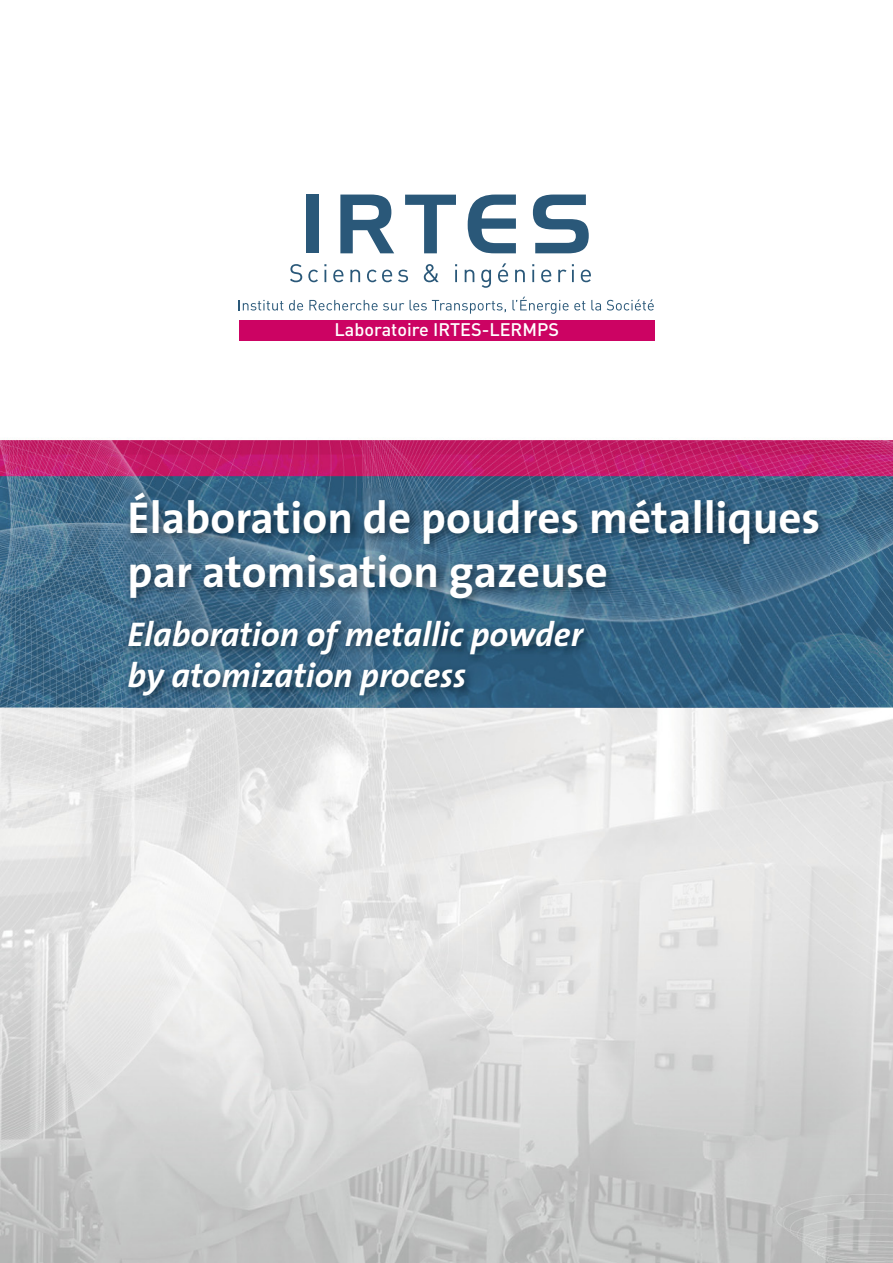
<style>
.page{position:relative;width:893px;height:1263px;background:#fff}
.page>*{position:absolute;margin:0;border:0;box-sizing:border-box;transform-origin:0 0}
.t1{font:700 45px/54px "The Sans";color:#fff}
.t2{font:italic 700 34.5px/41.4px "The Sans";color:#fff}
.t3{font:500 18px "DIN";color:#fff}
</style>
<div class="page">
<img style="left:0;top:194px;width:893px;height:1069px">
<img style="left:124px;top:488px;width:705px;height:219px">
<div style="left:306px;top:195px;width:13px;height:58px;background:#2a5879"></div>
<svg style="left:340px;top:195px;width:54px;height:58px"></svg>
<svg style="left:405px;top:195px;width:51px;height:58px"></svg>
<svg style="left:468px;top:195px;width:48px;height:58px"></svg>
<svg style="left:533px;top:195px;width:56px;height:58px"></svg>
<svg style="left:290px;top:264px;width:12px;height:18px"></svg>
<svg style="left:308px;top:270px;width:10px;height:12px"></svg>
<svg style="left:324px;top:264px;width:2px;height:18px"></svg>
<svg style="left:333px;top:270px;width:10px;height:12px"></svg>
<svg style="left:350px;top:270px;width:10px;height:12px"></svg>
<svg style="left:367px;top:270px;width:9px;height:12px"></svg>
<svg style="left:382px;top:270px;width:10px;height:12px"></svg>
<svg style="left:398px;top:270px;width:10px;height:12px"></svg>
<svg style="left:424px;top:264px;width:15px;height:18px"></svg>
<svg style="left:455px;top:264px;width:2px;height:18px"></svg>
<svg style="left:465px;top:270px;width:9px;height:12px"></svg>
<svg style="left:481px;top:270px;width:10px;height:18px"></svg>
<svg style="left:498px;top:263px;width:10px;height:19px"></svg>
<svg style="left:515px;top:270px;width:10px;height:12px"></svg>
<svg style="left:532px;top:264px;width:2px;height:18px"></svg>
<svg style="left:541px;top:270px;width:10px;height:12px"></svg>
<svg style="left:558px;top:270px;width:8px;height:12px"></svg>
<svg style="left:572px;top:264px;width:2px;height:18px"></svg>
<svg style="left:581px;top:270px;width:10px;height:12px"></svg>
<svg style="left:239px;top:300px;width:44px;height:10px"></svg>
<svg style="left:289px;top:300px;width:14px;height:10px"></svg>
<svg style="left:309px;top:300px;width:95px;height:10px"></svg>
<svg style="left:410px;top:300px;width:96px;height:14px"></svg>
<svg style="left:512px;top:297px;width:73px;height:17px"></svg>
<svg style="left:591px;top:300px;width:10px;height:10px"></svg>
<svg style="left:607px;top:299px;width:47px;height:11px"></svg>
<div style="left:239px;top:320px;width:415px;height:20px;background:#cc0363"></div>
<p class="t3" style="left:334px;top:318px;width:226px">Laboratoire IRTES-LERMPS</p>
<p class="t1" style="left:128px;top:490px;width:694px">Élaboration de poudres métalliques par atomisation gazeuse</p>
<p class="t2" style="left:128px;top:612px;width:457px">Elaboration of metallic powder by atomization process</p>
</div>
